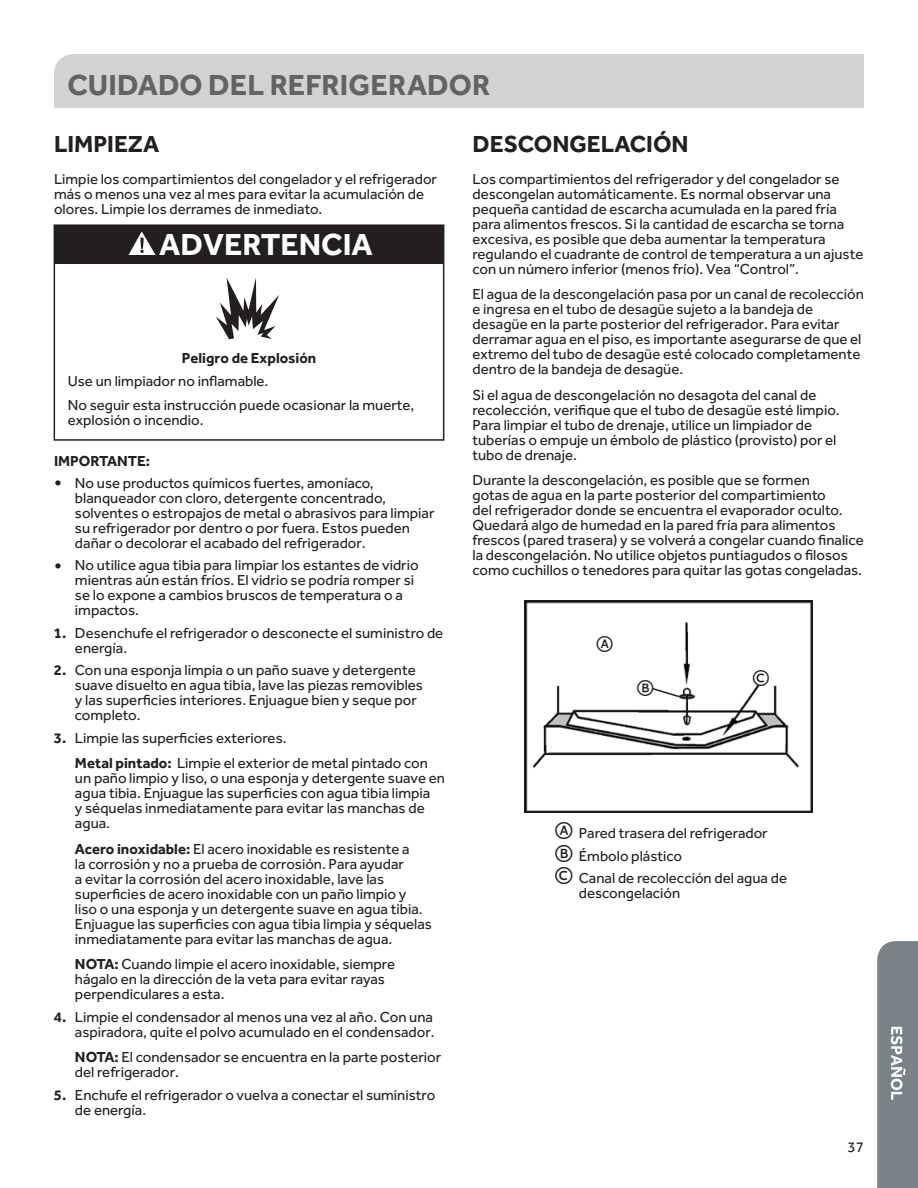
<style>
.page{position:relative;width:918px;height:1188px;background:#fff}
.page>*{position:absolute;margin:0;border:0;box-sizing:border-box;transform-origin:0 0}
.t1{font:700 31.5px "Effra";color:#fff}
.t2{font:700 30px "Effra";letter-spacing:.005em;color:#636366}
.t3{font:700 24px "Effra";color:#231f20}
.t4{font:21px "LTC Circled Caps";color:#231f20}
.t5{font:15px/15px "Effra";color:#231f20}
.t6{font:700 15px "Effra";color:#231f20}
.s1{font-weight:700;font-size:18px}
.s2{font-weight:700}
.s3{font-family:"LTC Circled Caps";font-size:22.5px}
</style>
<div class="page">
<svg style="left:877px;top:941px;width:41px;height:247px;background:#80878f"></svg>
<div style="left:54px;top:54px;width:810px;height:54px;background:#d1d2d4"></div>
<div style="left:54px;top:224px;width:390px;height:217px;border:2px solid #231f20"></div>
<svg style="left:216px;top:278px;width:63px;height:61px"></svg>
<div style="left:54px;top:225px;width:389px;height:39px;background:#231f20"></div>
<svg style="left:129px;top:231px;width:27px;height:24px"></svg>
<img style="left:524px;top:600px;width:288px;height:212px">
<div style="left:562px;top:610px;width:116px;height:74px;background:#fff"></div>
<div style="left:718px;top:624px;width:74px;height:52px;background:#fff"></div>
<div style="left:778px;top:688px;width:22px;height:21px;background:#fff"></div>
<svg style="left:651px;top:687px;width:30px;height:11px"></svg>
<h2 class="t2" style="left:68px;top:67px;width:424px">CUIDADO DEL REFRIGERADOR</h2>
<h3 class="t3" style="left:54px;top:130px;width:107px">LIMPIEZA</h3>
<p class="t5" style="left:54px;top:171px;width:385px">Limpie los compartimientos del congelador y el refrigerador más o menos una vez al mes para evitar la acumulación de olores. Limpie los derrames de inmediato.</p>
<h1 class="t1" style="left:159px;top:225px;width:215px">ADVERTENCIA</h1>
<p class="t6" style="left:182px;top:349px;width:136px">Peligro de Explosión</p>
<p class="t5" style="left:68px;top:370px;width:348px;line-height:23.2px">Use un limpiador no inflamable.<br>No seguir esta instrucción puede ocasionar la muerte,</p>
<p class="t5" style="left:68px;top:413px;width:137px">explosión o incendio.</p>
<p class="t6" style="left:54px;top:452px;width:98px">IMPORTANTE:</p>
<p class="t5" style="left:75px;top:475px;width:361px;text-indent:-21px"><span class="s1">•</span> No use productos químicos fuertes, amoníaco, blanqueador con cloro, detergente concentrado, solventes o estropajos de metal o abrasivos para limpiar su refrigerador por dentro o por fuera. Estos pueden dañar o decolorar el acabado del refrigerador.</p>
<p class="t5" style="left:75px;top:558px;width:345px;text-indent:-21px"><span class="s1">•</span> No utilice agua tibia para limpiar los estantes de vidrio mientras aún están fríos. El vidrio se podría romper si se lo expone a cambios bruscos de temperatura o a impactos.</p>
<p class="t5" style="left:75px;top:625px;width:370px;text-indent:-21px"><span class="s2">1.</span> Desenchufe el refrigerador o desconecte el suministro de energía.</p>
<p class="t5" style="left:75px;top:663px;width:350px;text-indent:-21px"><span class="s2">2.</span> Con una esponja limpia o un paño suave y detergente suave disuelto en agua tibia, lave las piezas removibles y las superficies interiores. Enjuague bien y seque por completo.</p>
<p class="t5" style="left:75px;top:725px;width:354px;line-height:25.5px;text-indent:-21px"><span class="s2">3.</span> Limpie las superficies exteriores.<br><span class="s2">Metal pintado:</span> Limpie el exterior de metal pintado con</p>
<p class="t5" style="left:75px;top:771px;width:372px">un paño limpio y liso, o una esponja y detergente suave en agua tibia. Enjuague las superficies con agua tibia limpia<br>y séquelas inmediatamente para evitar las manchas de agua.</p>
<p class="t5" style="left:75px;top:841px;width:358px"><span class="s2">Acero inoxidable:</span> El acero inoxidable es resistente a<br>la corrosión y no a prueba de corrosión. Para ayudar<br>a evitar la corrosión del acero inoxidable, lave las superficies de acero inoxidable con un paño limpio y liso o una esponja y un detergente suave en agua tibia.<br>Enjuague las superficies con agua tibia limpia y séquelas inmediatamente para evitar las manchas de agua.</p>
<p class="t5" style="left:75px;top:957px;width:322px"><span class="s2">NOTA:</span> Cuando limpie el acero inoxidable, siempre hágalo en la dirección de la veta para evitar rayas perpendiculares a esta.</p>
<p class="t5" style="left:54px;top:1009px;width:382px;text-align:right"><span class="s2">4.</span> Limpie el condensador al menos una vez al año. Con una aspiradora, quite el polvo acumulado en el condensador.</p>
<p class="t5" style="left:75px;top:1050px;width:368px"><span class="s2">NOTA:</span> El condensador se encuentra en la parte posterior del refrigerador.</p>
<p class="t5" style="left:75px;top:1087px;width:362px;text-indent:-21px"><span class="s2">5.</span> Enchufe el refrigerador o vuelva a conectar el suministro de energía.</p>
<h3 class="t3" style="left:472px;top:130px;width:218px">DESCONGELACIÓN</h3>
<p class="t5" style="left:472px;top:171px;width:392px">Los compartimientos del refrigerador y del congelador se descongelan automáticamente. Es normal observar una pequeña cantidad de escarcha acumulada en la pared fría para alimentos frescos. Si la cantidad de escarcha se torna excesiva, es posible que deba aumentar la temperatura regulando el cuadrante de control de temperatura a un ajuste con un número inferior (menos frío). Vea “Control”.</p>
<p class="t5" style="left:472px;top:287px;width:393px">El agua de la descongelación pasa por un canal de recolección e ingresa en el tubo de desagüe sujeto a la bandeja de desagüe en la parte posterior del refrigerador. Para evitar derramar agua en el piso, es importante asegurarse de que el extremo del tubo de desagüe esté colocado completamente dentro de la bandeja de desagüe.</p>
<p class="t5" style="left:472px;top:387px;width:369px">Si el agua de descongelación no desagota del canal de recolección, verifique que el tubo de desagüe esté limpio.<br>Para limpiar el tubo de drenaje, utilice un limpiador de tuberías o empuje un émbolo de plástico (provisto) por el tubo de drenaje.</p>
<p class="t5" style="left:472px;top:473px;width:393px">Durante la descongelación, es posible que se formen<br>gotas de agua en la parte posterior del compartimiento<br>del refrigerador donde se encuentra el evaporador oculto.<br>Quedará algo de humedad en la pared fría para alimentos frescos (pared trasera) y se volverá a congelar cuando finalice la descongelación. No utilice objetos puntiagudos o filosos como cuchillos o tenedores para quitar las gotas congeladas.</p>
<h3 class="t4" style="left:597px;top:632px;width:18px">A</h3>
<h3 class="t4" style="left:637px;top:675px;width:18px">B</h3>
<h3 class="t4" style="left:753px;top:666px;width:18px">C</h3>
<p class="t5" style="left:555px;top:822px;width:233px;line-height:22.5px"><span class="s3">A</span> Pared trasera del refrigerador<br><span class="s3">B</span> Émbolo plástico<br><span class="s3">C</span> Canal de recolección del agua de</p>
<p class="t5" style="left:579px;top:886px;width:103px">descongelación</p>
<p class="t5" style="left:848px;top:1139px;width:18px">37</p>
</div>
